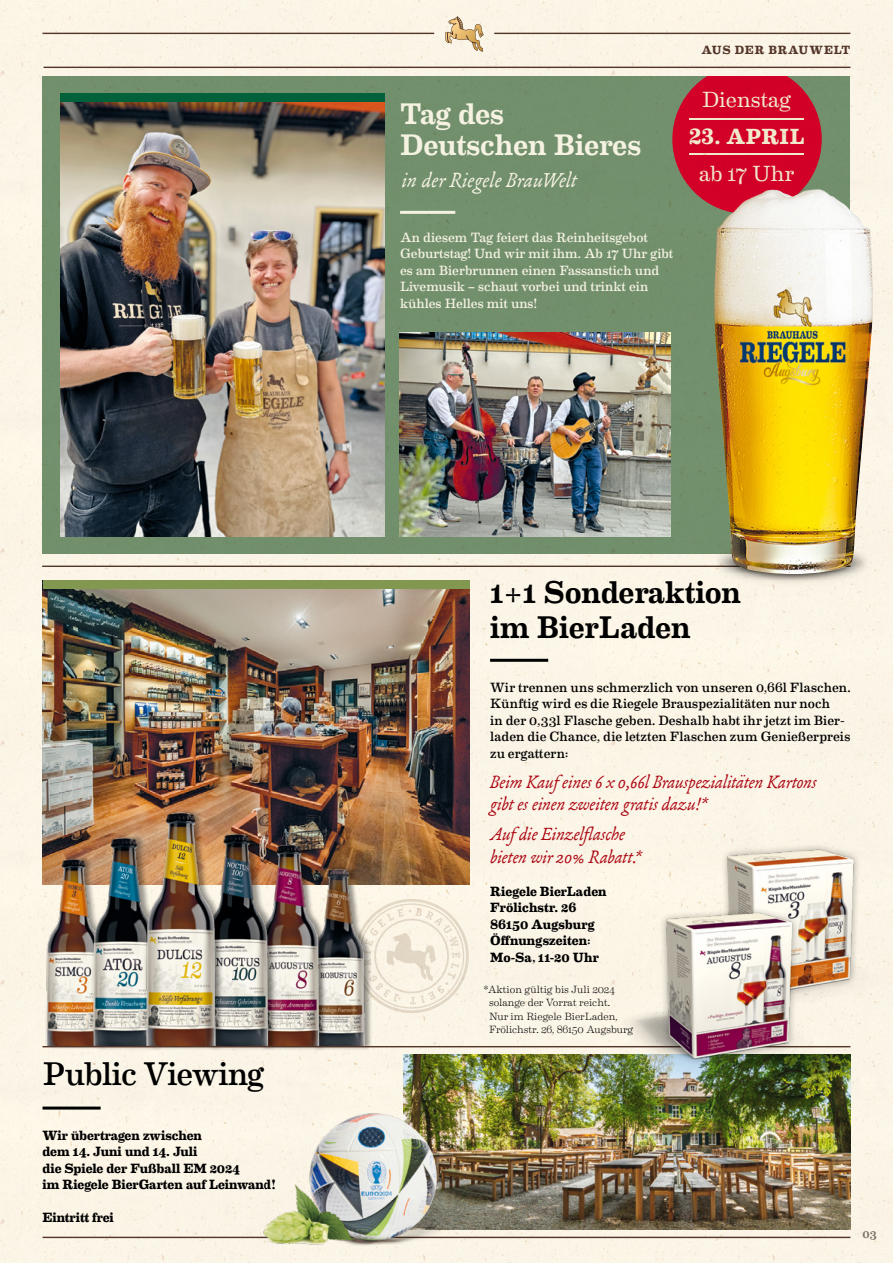
<style>
.page{position:relative;width:893px;height:1263px;background:#fbf5e7}
.page>*{position:absolute;margin:0;border:0;box-sizing:border-box;transform-origin:0 0}
.t1{font:33px "Eames Century Modern";letter-spacing:-.03em;color:#000}
.t2{font:500 31.5px/35.1px "Eames Century Modern";letter-spacing:-.005em;color:#000}
.t3{font:500 29.85px/31.5px "Eames Century Modern";letter-spacing:-.01em;color:#f5f2e2}
.t4{font:italic 24px "Fabiol";color:#f5f2e2}
.t5{font:22.05px "Eames Century Modern";letter-spacing:-.01em;color:#f5f2e2}
.t6{font:700 22.05px "Eames Century Modern";letter-spacing:.02em;color:#f5f2e2}
.t7{font:italic 21px/22.5px "Fabiol";letter-spacing:-.015em;color:#af0917}
.t8{font:13.5px/16.5px "Eames Century Modern";letter-spacing:.005em;color:#000}
.t9{font:700 13.5px/16.5px "Eames Century Modern";color:#000}
.t10{font:13.5px/16.5px "Eames Century Modern";color:#f5f2e2}
.t11{font:700 12px "Eames Century Modern";letter-spacing:.065em;color:#533629}
.t12{font:500 12px "Eames Century Modern";color:#7c7369}
.t13{font:300 10.5px/13.5px "Eames Century Modern";letter-spacing:-.01em;color:#000}
</style>
<div class="page">
<hr style="left:43px;top:33px;width:391px;height:1px;background:#533629">
<hr style="left:494px;top:33px;width:356px;height:1px;background:#533629">
<svg style="left:445px;top:16px;width:39px;height:36px"></svg>
<hr style="left:42px;top:566px;width:808px;height:1px;background:#533629">
<hr style="left:44px;top:67px;width:806px;height:1px;background:#533629">
<hr style="left:43px;top:1237px;width:807px;height:1px;background:#533629">
<div style="left:43px;top:77px;width:807px;height:477px;background:#72906c"></div>
<svg style="left:672px;top:77px;width:150px;height:129px;background:#c51532"></svg>
<hr style="left:689px;top:153px;width:115px;height:1px;background:#f5f2e2">
<hr style="left:689px;top:118px;width:115px;height:2px;background:#f5f2e2">
<img style="left:60px;top:101px;width:324px;height:436px">
<img style="left:399px;top:333px;width:271px;height:204px">
<img style="left:687px;top:496px;width:196px;height:101px">
<img style="left:714px;top:189px;width:159px;height:385px">
<hr style="left:400px;top:211px;width:55px;height:3px;background:#f5f2e2">
<hr style="left:490px;top:659px;width:58px;height:3px;background:#000">
<img style="left:43px;top:588px;width:426px;height:296px">
<div style="left:43px;top:580px;width:426px;height:8px;background:#829850"></div>
<svg style="left:373px;top:895px;width:99px;height:121px;background:#f5eddd"></svg>
<hr style="left:43px;top:1106px;width:58px;height:3px;background:#000">
<img style="left:404px;top:1054px;width:446px;height:175px">
<div style="left:312px;top:865px;width:61px;height:186px;background:#000;opacity:.4"></div>
<img style="left:327px;top:864px;width:43px;height:182px">
<div style="left:260px;top:841px;width:67px;height:210px;background:#000;opacity:.4"></div>
<img style="left:277px;top:839px;width:43px;height:207px">
<img style="left:44px;top:854px;width:48px;height:192px">
<div style="left:206px;top:829px;width:71px;height:222px;background:#000;opacity:.4"></div>
<img style="left:224px;top:828px;width:45px;height:218px">
<img style="left:92px;top:832px;width:52px;height:214px">
<div style="left:146px;top:808px;width:78px;height:243px;background:#000;opacity:.4"></div>
<img style="left:144px;top:807px;width:74px;height:239px">
<hr style="left:43px;top:1046px;width:807px;height:1px;background:#533629">
<img style="left:629px;top:827px;width:264px;height:208px">
<img style="left:567px;top:890px;width:247px;height:194px">
<img style="left:267px;top:1096px;width:200px;height:151px">
<div style="left:60px;top:93px;width:324px;height:8px;background:#00613a"></div>
<img style="left:286px;top:1090px;width:173px;height:173px">
<img style="left:254px;top:1179px;width:109px;height:70px">
<h1 class="t1" style="left:43px;top:1049px;width:223px">Public Viewing</h1>
<p class="t9" style="left:43px;top:1126px;width:235px">Wir übertragen zwischen<br>dem 14. Juni und 14. Juli<br>die Spiele der Fußball EM 2024<br>im Riegele BierGarten auf Leinwand!</p>
<p class="t9" style="left:43px;top:1209px;width:73px">Eintritt frei</p>
<h3 class="t3" style="left:400px;top:96px;width:243px">Tag des<br>Deutschen Bieres</h3>
<h3 class="t4" style="left:401px;top:168px;width:177px">in der Riegele BrauWelt</h3>
<p class="t10" style="left:400px;top:228px;width:275px">An diesem Tag feiert das Reinheitsgebot Geburtstag! Und wir mit ihm. Ab 17 Uhr gibt es am Bierbrunnen einen Fassanstich und Livemusik – schaut vorbei und trinkt ein kühles Helles mit uns!</p>
<p class="t11" style="left:701px;top:40px;width:150px">AUS DER BRAUWELT</p>
<h3 class="t5" style="left:702px;top:82px;width:91px">Dienstag</h3>
<h3 class="t6" style="left:689px;top:119px;width:117px">23. APRIL</h3>
<h3 class="t5" style="left:699px;top:157px;width:97px">ab 17 Uhr</h3>
<h2 class="t2" style="left:490px;top:572px;width:253px">1+1 Sonderaktion im BierLaden</h2>
<p class="t8" style="left:490px;top:678px;width:362px">Wir trennen uns schmerzlich von unseren 0,66l Flaschen.<br>Künftig wird es die Riegele Brauspezialitäten nur noch<br>in der 0,33l Flasche geben. Deshalb habt ihr jetzt im Bier&shy;laden die Chance, die letzten Flaschen zum Genießerpreis zu ergattern:</p>
<h3 class="t7" style="left:490px;top:771px;width:328px">Beim Kauf eines 6 x 0,66l Brauspezialitäten Kartons gibt es einen zweiten gratis dazu!*</h3>
<h3 class="t7" style="left:490px;top:824px;width:154px">Auf die Einzelflasche bieten wir 20% Rabatt.*</h3>
<p class="t9" style="left:490px;top:882px;width:118px">Riegele BierLaden<br>Frölichstr. 26<br>86150 Augsburg<br>Öffnungszeiten:<br>Mo-Sa, 11-20 Uhr</p>
<p class="t13" style="left:489px;top:981px;width:146px;text-indent:-6px">*Aktion gültig bis Juli 2024 solange der Vorrat reicht.<br>Nur im Riegele BierLaden,<br>Frölichstr. 26, 86150 Augsburg</p>
<p class="t12" style="left:862px;top:1225px;width:16px">03</p>
</div>
